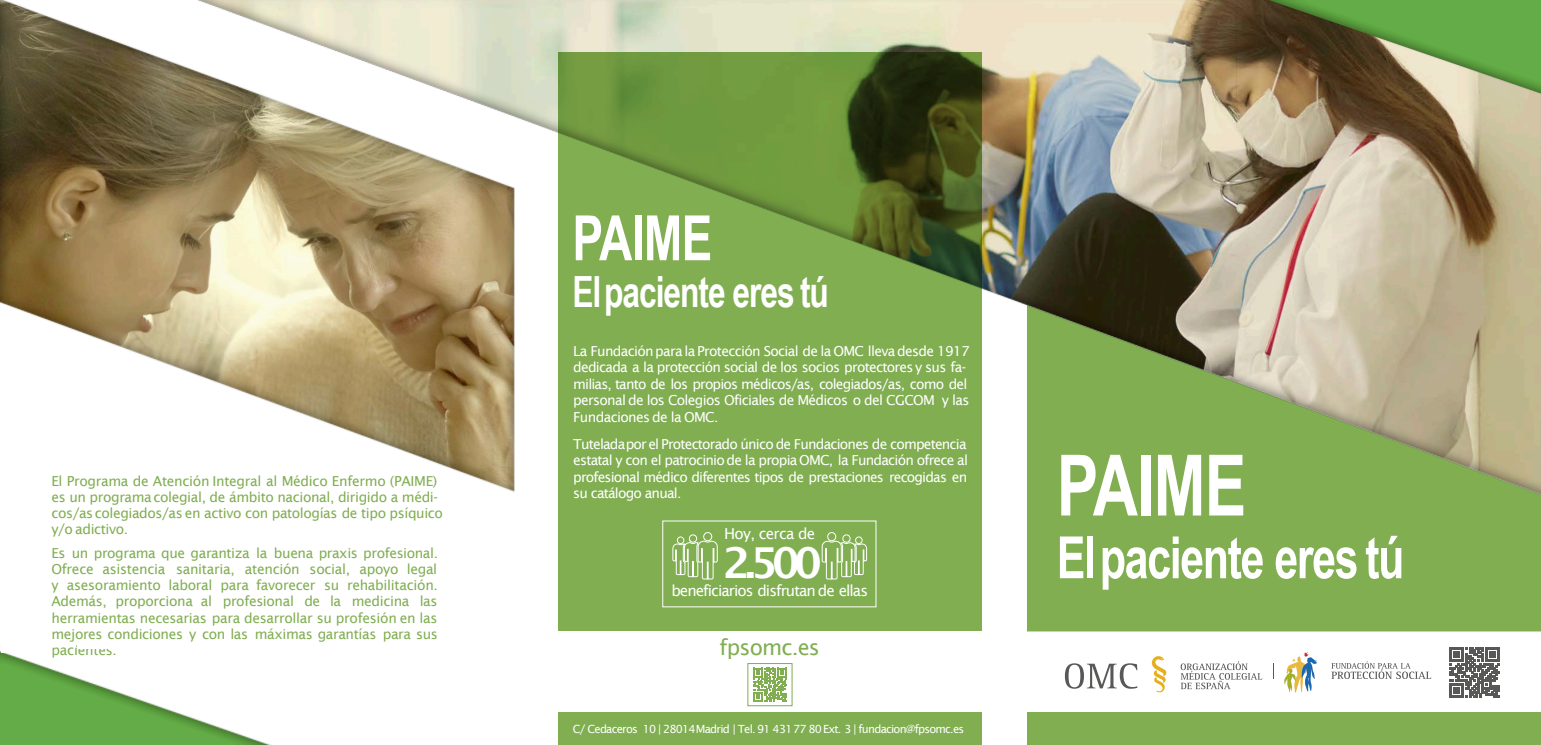
<style>
.page{position:relative;width:1541px;height:745px;background:#fff}
.page>*{position:absolute;margin:0;border:0;box-sizing:border-box;transform-origin:0 0}
.t1{font:700 84.75px "Arial Narrow";letter-spacing:-.015em;color:#fff;scale:.9 1}
.t2{font:700 62.5px "Arial Narrow";letter-spacing:-.015em;color:#fff;scale:.9 1}
.t3{font:700 58.25px "Arial Narrow";letter-spacing:-.025em;color:#fff;scale:.9 1}
.t4{font:700 43px "Arial Narrow";letter-spacing:-.025em;color:#fff;scale:.9 1}
.t5{font:600 42.62px "Lucida Sans";color:#fff}
.t6{font:21.5px "Lucida Sans";letter-spacing:-.04em;color:#80ae51}
.t7{font:15.12px "Lucida Sans";letter-spacing:-.065em;color:#fff}
.t8{font:15.12px "Lucida Sans";letter-spacing:-.045em;color:#fff}
.t9{font:13.75px/16.2px "Lucida Sans";letter-spacing:-.03em;color:#80ae51}
.t10{font:13.75px/16.5px "Lucida Sans";letter-spacing:-.055em;color:#fff}
.t11{font:11.25px "Lucida Sans";letter-spacing:-.07em;color:#fff}
</style>
<div class="page">
<img style="left:512px;top:0;width:1028px;height:495px">
<svg style="left:1026px;top:305px;width:514px;height:326px;background:#8eac62"></svg>
<img style="left:1236px;top:0;width:304px;height:99px">
<svg style="left:1449px;top:647px;width:50px;height:50px"></svg>
<svg style="left:558px;top:52px;width:423px;height:692px;background:#769f48"></svg>
<div style="left:1026px;top:711px;width:514px;height:33px;background:#80ae51"></div>
<div style="left:547px;top:631px;width:444px;height:80px;background:#fff"></div>
<svg style="left:753px;top:667px;width:33px;height:34px"></svg>
<img style="left:0;top:0;width:514px;height:491px">
<svg style="left:672px;top:532px;width:45px;height:47px;background:#9ec17a"></svg>
<svg style="left:821px;top:532px;width:46px;height:47px;background:#9dc17a"></svg>
<svg style="left:1064px;top:663px;width:73px;height:25px"></svg>
<svg style="left:1331px;top:661px;width:98px;height:17px"></svg>
<svg style="left:1284px;top:652px;width:32px;height:40px"></svg>
<svg style="left:1180px;top:661px;width:82px;height:27px"></svg>
<svg style="left:1151px;top:656px;width:16px;height:37px"></svg>
<img style="left:0;top:646px;width:269px;height:98px">
<div style="left:1px;top:642px;width:48px;height:9px;background:#fff"></div>
<hr style="left:77px;top:644px;width:230px;height:4px;background:#fff">
<p class="t9" style="left:51px;top:473px;width:393px">El Programa de Atención Integral al Médico Enfermo (PAIME) es un programacolegial, de ámbito nacional, dirigido a médi&shy;cos/ascolegiados/as en activo con patologías de tipo psíquico y/o adictivo.</p>
<p class="t9" style="left:51px;top:545px;width:388px;text-align:justify">Es un programa que garantiza la buena praxis profesional.<br>Ofrece asistencia sanitaria, atención social, apoyo legal y asesoramiento laboral para favorecer su rehabilitación.<br>Además, proporciona al profesional de la medicina las herramientas necesarias para desarrollar su profesión en las mejores condiciones y con las máximas garantías para sus pacientes.</p>
<h2 class="t2" style="left:572px;top:214px;width:157px">PAIME</h2>
<h3 class="t4" style="left:572px;top:275px;width:286px">Elpaciente eres tú</h3>
<p class="t10" style="left:573px;top:343px;width:398px">La Fundación para la Protección Social de la OMC lleva desde 1917 dedicada a la protección social de los socios protectores y sus fa&shy;milias, tanto de los propios médicos/as, colegiados/as, como del personal de los Colegios Oficiales de Médicos o del CGCOM y las Fundaciones de la OMC.</p>
<p class="t10" style="left:573px;top:436px;width:396px;text-align:justify">Tuteladapor el Protectorado único de Fundaciones de competencia estatal y con el patrocinio de la propia OMC, la Fundación ofrece al profesional médico diferentes tipos de prestaciones recogidas en su catálogo anual.</p>
<p class="t8" style="left:724px;top:527px;width:93px">Hoy, cerca de</p>
<h3 class="t5" style="left:723px;top:544px;width:100px">2.500</h3>
<p class="t7" style="left:671px;top:584px;width:198px">beneficiarios disfrutan de ellas</p>
<h3 class="t6" style="left:719px;top:638px;width:102px">fpsomc.es</h3>
<p class="t11" style="left:573px;top:723px;width:393px">C/ Cedaceros 10 | 28014Madrid | Tel. 91 43177 80 Ext. 3 | fundacion@fpsomc.es</p>
<h1 class="t1" style="left:1056px;top:453px;width:212px">PAIME</h1>
<h3 class="t3" style="left:1056px;top:535px;width:388px">Elpaciente eres tú</h3>
</div>
